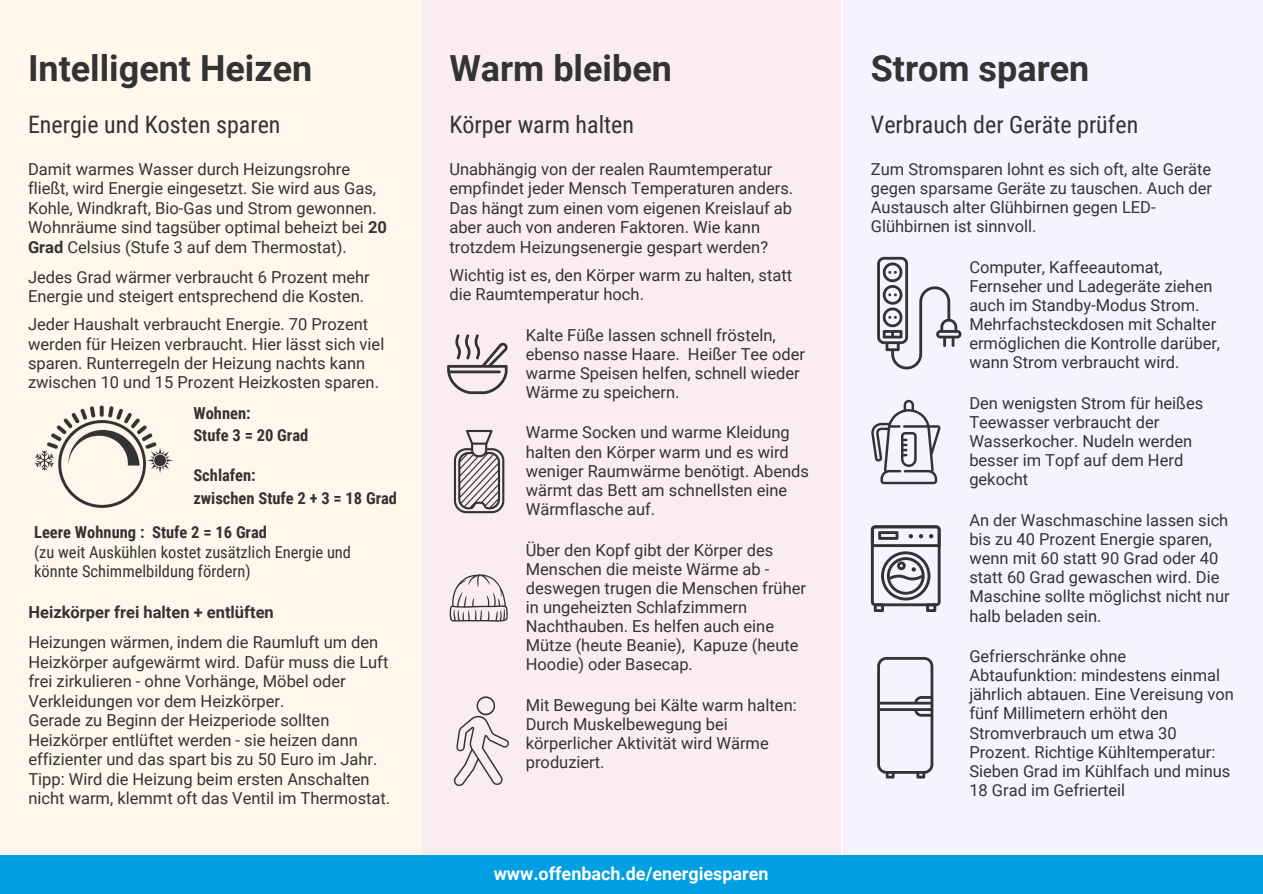
<style>
.page{position:relative;width:1263px;height:894px;background:#fff}
.page>*{position:absolute;margin:0;border:0;box-sizing:border-box;transform-origin:0 0}
.t1{font:700 36px "Roboto";color:#333}
.t2{font:24px "Roboto Condensed";color:#333}
.t3{font:700 18px "Roboto";color:#fff}
.t4{font:16.5px/19px "Roboto";color:#333}
.t5{font:700 16.5px/22.5px "Roboto Condensed";color:#333}
.t6{font:16.5px/19px "Roboto Condensed";color:#333}
.t7{font:700 16.5px "Roboto";color:#333}
.s1{font-weight:700}
</style>
<div class="page">
<div style="left:0;top:0;width:420px;height:893px;background:#fff7ec"></div>
<div style="left:843px;top:0;width:419px;height:893px;background:#f6f2ff"></div>
<div style="left:421px;top:0;width:420px;height:893px;background:#faecf0"></div>
<svg style="left:877px;top:257px;width:84px;height:112px"></svg>
<svg style="left:871px;top:525px;width:70px;height:87px"></svg>
<div style="left:0;top:854px;width:1263px;height:39px;background:#009fe3"></div>
<svg style="left:454px;top:430px;width:50px;height:83px"></svg>
<svg style="left:877px;top:657px;width:56px;height:121px"></svg>
<svg style="left:871px;top:400px;width:70px;height:84px"></svg>
<svg style="left:447px;top:334px;width:61px;height:60px"></svg>
<svg style="left:449px;top:574px;width:59px;height:48px"></svg>
<img style="left:35px;top:405px;width:138px;height:103px">
<svg style="left:454px;top:696px;width:55px;height:89px"></svg>
<h1 class="t1" style="left:28px;top:47px;width:286px">Intelligent Heizen</h1>
<h1 class="t1" style="left:449px;top:47px;width:224px">Warm bleiben</h1>
<h1 class="t1" style="left:871px;top:47px;width:220px">Strom sparen</h1>
<h2 class="t2" style="left:28px;top:111px;width:254px">Energie und Kosten sparen</h2>
<h2 class="t2" style="left:449px;top:111px;width:186px">Körper warm halten</h2>
<h2 class="t2" style="left:871px;top:111px;width:269px">Verbrauch der Geräte prüfen</h2>
<p class="t4" style="left:28px;top:160px;width:360px">Damit warmes Wasser durch Heizungsrohre fließt, wird Energie eingesetzt. Sie wird aus Gas, Kohle, Windkraft, Bio-Gas und Strom gewonnen.<br>Wohnräume sind tagsüber optimal beheizt bei <span class="s1">20<br>Grad</span> Celsius (Stufe 3 auf dem Thermostat).</p>
<p class="t4" style="left:28px;top:267px;width:343px">Jedes Grad wärmer verbraucht 6 Prozent mehr<br>Energie und steigert entsprechend die Kosten.</p>
<p class="t4" style="left:28px;top:315px;width:358px">Jeder Haushalt verbraucht Energie. 70 Prozent werden für Heizen verbraucht. Hier lässt sich viel sparen. Runterregeln der Heizung nachts kann zwischen 10 und 15 Prozent Heizkosten sparen.</p>
<p class="t4" style="left:871px;top:159px;width:343px">Zum Stromsparen lohnt es sich oft, alte Geräte gegen sparsame Geräte zu tauschen. Auch der Austausch alter Glühbirnen gegen LED-Glühbirnen ist sinnvoll.</p>
<p class="t4" style="left:969px;top:257px;width:252px">Computer, Kaffeeautomat,<br>Fernseher und Ladegeräte ziehen auch im Standby-Modus Strom.<br>Mehrfachsteckdosen mit Schalter ermöglichen die Kontrolle darüber, wann Strom verbraucht wird.</p>
<p class="t4" style="left:969px;top:393px;width:235px">Den wenigsten Strom für heißes<br>Teewasser verbraucht der<br>Wasserkocher. Nudeln werden besser im Topf auf dem Herd gekocht</p>
<p class="t4" style="left:969px;top:510px;width:262px">An der Waschmaschine lassen sich bis zu 40 Prozent Energie sparen, wenn mit 60 statt 90 Grad oder 40 statt 60 Grad gewaschen wird. Die<br>Maschine sollte möglichst nicht nur halb beladen sein.</p>
<p class="t4" style="left:969px;top:646px;width:266px">Gefrierschränke ohne<br>Abtaufunktion: mindestens einmal jährlich abtauen. Eine Vereisung von fünf Millimetern erhöht den<br>Stromverbrauch um etwa 30<br>Prozent. Richtige Kühltemperatur:<br>Sieben Grad im Kühlfach und minus<br>18 Grad im Gefrierteil</p>
<p class="t4" style="left:449px;top:160px;width:345px">Unabhängig von der realen Raumtemperatur empfindet jeder Mensch Temperaturen anders.<br>Das hängt zum einen vom eigenen Kreislauf ab aber auch von anderen Faktoren. Wie kann trotzdem Heizungsenergie gespart werden?</p>
<p class="t4" style="left:449px;top:265px;width:344px">Wichtig ist es, den Körper warm zu halten, statt die Raumtemperatur hoch.</p>
<p class="t4" style="left:526px;top:325px;width:281px">Kalte Füße lassen schnell frösteln, ebenso nasse Haare. Heißer Tee oder warme Speisen helfen, schnell wieder<br>Wärme zu speichern.</p>
<p class="t5" style="left:193px;top:401px;width:116px">Wohnen:<br>Stufe 3 = 20 Grad</p>
<p class="t5" style="left:193px;top:464px;width:205px">Schlafen:<br>zwischen Stufe 2 + 3 = 18 Grad</p>
<p class="t5" style="left:34px;top:521px;width:234px">Leere Wohnung : Stufe 2 = 16 Grad</p>
<p class="t6" style="left:34px;top:543px;width:319px">(zu weit Auskühlen kostet zusätzlich Energie und könnte Schimmelbildung fördern)</p>
<p class="t4" style="left:526px;top:423px;width:285px">Warme Socken und warme Kleidung halten den Körper warm und es wird weniger Raumwärme benötigt. Abends wärmt das Bett am schnellsten eine<br>Wärmflasche auf.</p>
<p class="t4" style="left:526px;top:540px;width:282px">Über den Kopf gibt der Körper des<br>Menschen die meiste Wärme ab - deswegen trugen die Menschen früher in ungeheizten Schlafzimmern<br>Nachthauben. Es helfen auch eine<br>Mütze (heute Beanie), Kapuze (heute<br>Hoodie) oder Basecap.</p>
<p class="t7" style="left:28px;top:603px;width:247px">Heizkörper frei halten + entlüften</p>
<p class="t4" style="left:28px;top:632px;width:363px;line-height:19.5px">Heizungen wärmen, indem die Raumluft um den Heizkörper aufgewärmt wird. Dafür muss die Luft frei zirkulieren - ohne Vorhänge, Möbel oder Verkleidungen vor dem Heizkörper.<br>Gerade zu Beginn der Heizperiode sollten Heizkörper entlüftet werden - sie heizen dann effizienter und das spart bis zu 50 Euro im Jahr.<br>Tipp: Wird die Heizung beim ersten Anschalten nicht warm, klemmt oft das Ventil im Thermostat.</p>
<p class="t4" style="left:526px;top:695px;width:272px">Mit Bewegung bei Kälte warm halten:<br>Durch Muskelbewegung bei körperlicher Aktivität wird Wärme produziert.</p>
<p class="t3" style="left:494px;top:863px;width:276px">www.offenbach.de/energiesparen</p>
</div>
